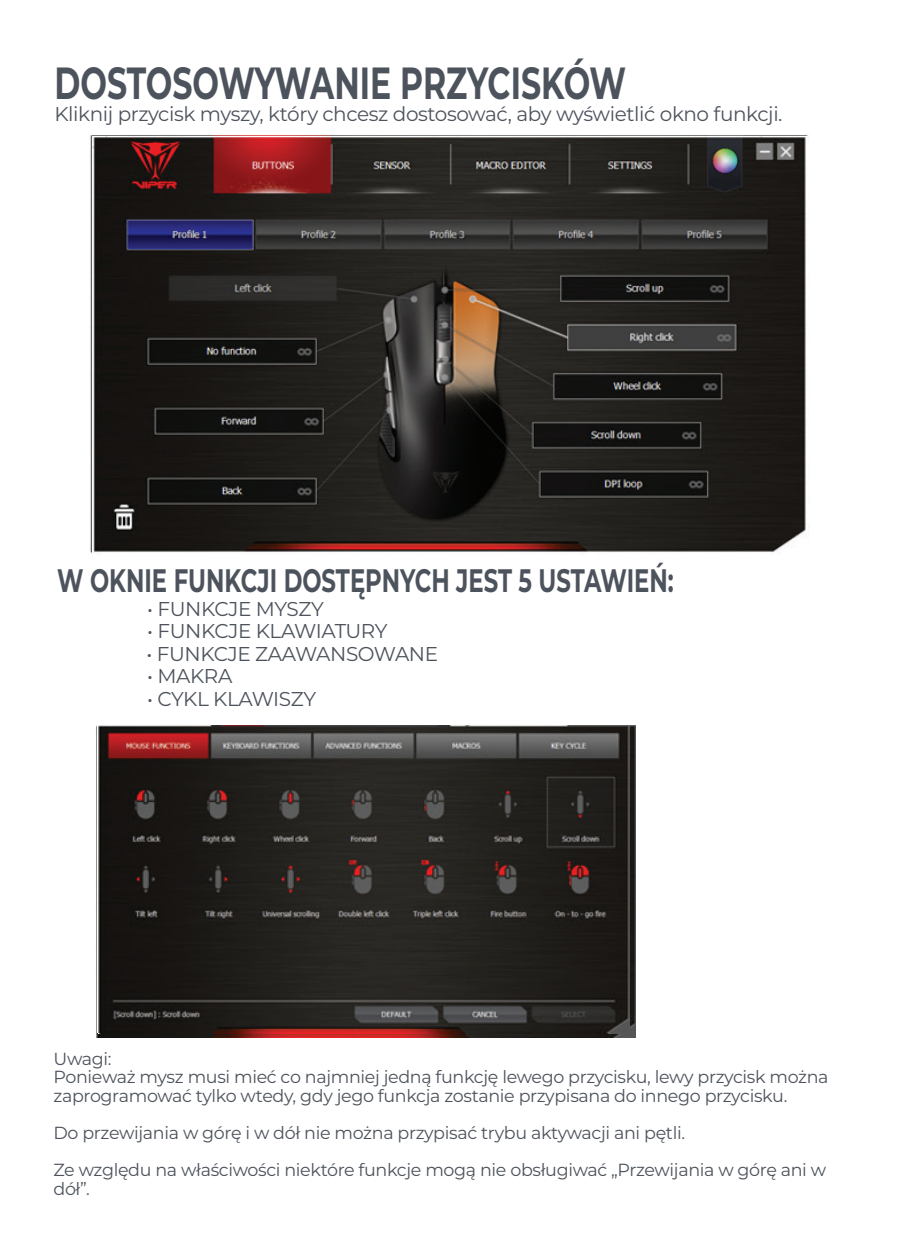
<style>
.page{position:relative;width:900px;height:1260px;background:#fff}
.page>*{position:absolute;margin:0;border:0;box-sizing:border-box;transform-origin:0 0}
.t1{font:700 45px "Montserrat";color:#4d535c;scale:.7 1}
.t2{font:700 32.5px "Montserrat";color:#4d535c;scale:.7 1}
.t3{font:20px "Montserrat";letter-spacing:-.02em;color:#4d535c}
.t4{font:17.5px/18.5px "Montserrat";letter-spacing:-.02em;color:#4d535c}
</style>
<div class="page">
<img style="left:96px;top:725px;width:539px;height:313px">
<img style="left:93px;top:136px;width:713px;height:417px">
<img style="left:97px;top:725px;width:531px;height:308px">
<h1 class="t1" style="left:54px;top:50px;width:818px">DOSTOSOWYWANIE PRZYCISKÓW</h1>
<p class="t3" style="left:54px;top:101px;width:730px">Kliknij przycisk myszy, który chcesz dostosować, aby wyświetlić okno funkcji.</p>
<h2 class="t2" style="left:57px;top:557px;width:882px">W OKNIE FUNKCJI DOSTĘPNYCH JEST 5 USTAWIEŃ:</h2>
<p class="t3" style="left:147px;top:595px;width:178px">• FUNKCJE MYSZY</p>
<p class="t3" style="left:147px;top:617px;width:242px">• FUNKCJE KLAWIATURY</p>
<p class="t3" style="left:147px;top:640px;width:293px">• FUNKCJE ZAAWANSOWANE</p>
<p class="t3" style="left:147px;top:662px;width:87px">• MAKRA</p>
<p class="t3" style="left:147px;top:685px;width:170px">• CYKL KLAWISZY</p>
<p class="t4" style="left:54px;top:1048px;width:777px">Uwagi:<br>Ponieważ mysz musi mieć co najmniej jedną funkcję lewego przycisku, lewy przycisk można zaprogramować tylko wtedy, gdy jego funkcja zostanie przypisana do innego przycisku.</p>
<p class="t4" style="left:54px;top:1113px;width:774px;line-height:37.2px">Do przewijania w górę i w dół nie można przypisać trybu aktywacji ani pętli.<br>Ze względu na właściwości niektóre funkcje mogą nie obsługiwać „Przewijania w górę ani w</p>
<p class="t4" style="left:54px;top:1179px;width:38px">dół”.</p>
</div>
